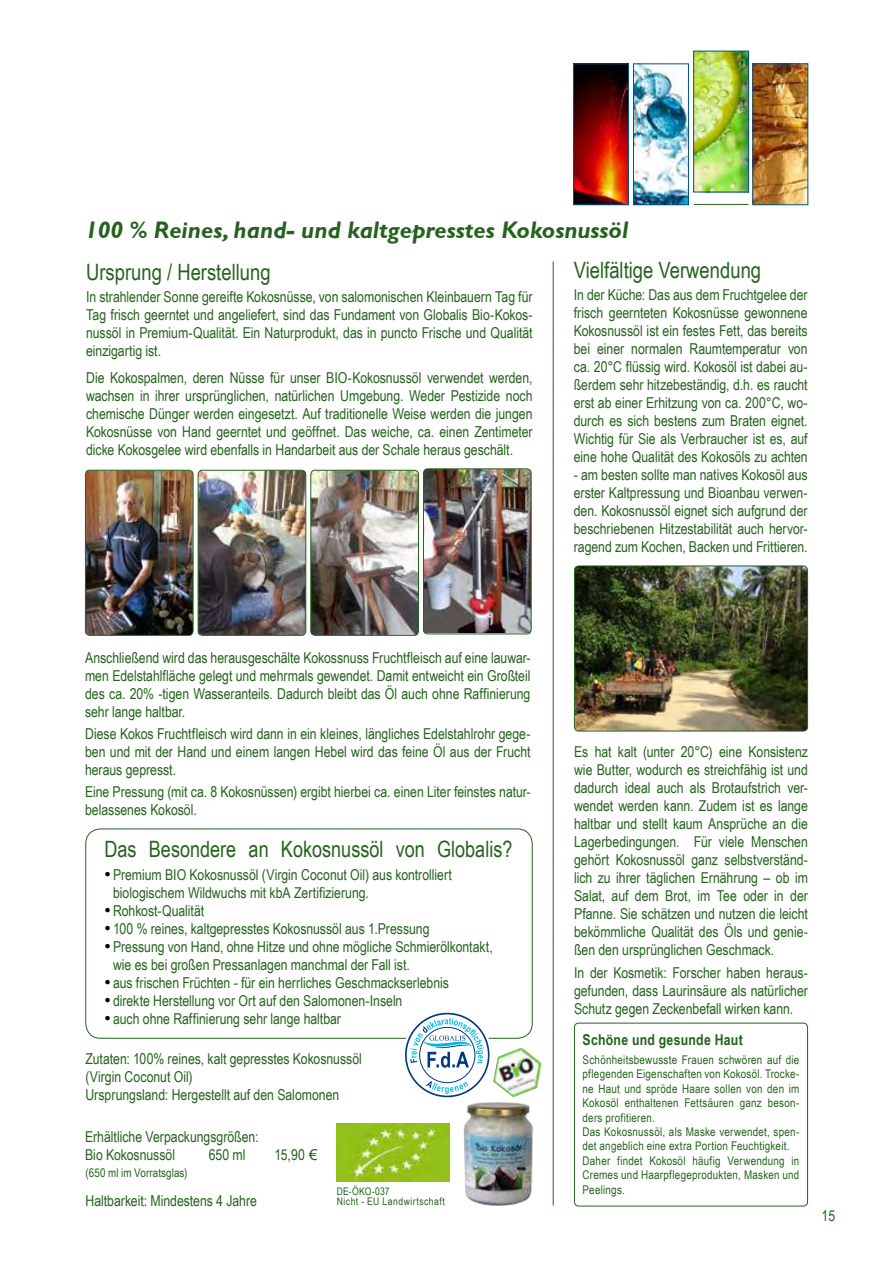
<style>
.page{position:relative;width:893px;height:1263px;background:#fff}
.page>*{position:absolute;margin:0;border:0;box-sizing:border-box;transform-origin:0 0}
.t1{font:italic 700 24px "Gill Sans";color:#25621d}
.t2{font:22.5px "Arial Narrow";color:#25621d}
.t3{font:15px/18px "Arial Narrow";letter-spacing:-.005em;color:#25621d;text-align:justify}
.t4{font:700 15px "Arial Narrow";letter-spacing:.015em;color:#25621d}
.t5{font:12px/14.4px "Arial Narrow";letter-spacing:.02em;color:#25621d}
.t6{font:10.5px/10.5px "Arial Narrow";letter-spacing:.045em;color:#25621d}
.s1{font-family:"Times New Roman";font-size:18px;color:#000}
.s2{font-family:"Arial"}
</style>
<div class="page">
<img style="left:635px;top:66px;width:51px;height:137px">
<div style="left:633px;top:64px;width:55px;height:141px;border:1px solid #005093"></div>
<img style="left:575px;top:66px;width:52px;height:137px">
<div style="left:573px;top:64px;width:56px;height:141px;border:1px solid #005093"></div>
<img style="left:696px;top:53px;width:51px;height:137px">
<div style="left:694px;top:51px;width:55px;height:141px;border:1px solid #005093"></div>
<img style="left:755px;top:66px;width:51px;height:137px">
<hr style="left:694px;top:204px;width:54px;height:1px;background:#25621d">
<hr style="left:553px;top:261px;width:1px;height:944px;background:#25621d">
<img style="left:493px;top:1047px;width:49px;height:50px">
<img style="left:336px;top:1123px;width:113px;height:58px">
<div style="left:574px;top:1023px;width:234px;height:183px;border:1px solid #25621d;border-radius:4px"></div>
<img style="left:85px;top:470px;width:108px;height:165px">
<div style="left:85px;top:470px;width:108px;height:166px;border:1px solid #25621d;border-radius:4px"></div>
<div style="left:85px;top:828px;width:448px;height:211px;border:1px solid #25621d;border-radius:15px"></div>
<img style="left:574px;top:566px;width:233px;height:165px">
<div style="left:574px;top:566px;width:234px;height:165px;border:1px solid #25621d;border-radius:4px"></div>
<img style="left:423px;top:469px;width:108px;height:164px">
<div style="left:423px;top:468px;width:108px;height:166px;border:1px solid #25621d;border-radius:4px"></div>
<img style="left:198px;top:470px;width:108px;height:165px">
<div style="left:198px;top:470px;width:108px;height:166px;border:1px solid #25621d;border-radius:4px"></div>
<img style="left:312px;top:470px;width:106px;height:164px">
<div style="left:310px;top:470px;width:109px;height:166px;border:1px solid #25621d;border-radius:4px"></div>
<svg style="left:403px;top:1011px;width:88px;height:88px"></svg>
<div style="left:403px;top:1010px;width:89px;height:90px;border:2px solid #fff;border-radius:50%"></div>
<div style="left:405px;top:1013px;width:84px;height:84px;border:2px solid #003782;border-radius:50%"></div>
<svg style="left:426px;top:1081px;width:42px;height:13px"></svg>
<svg style="left:410px;top:1018px;width:74px;height:50px"></svg>
<div style="left:419px;top:1027px;width:56px;height:56px;border:1px solid #003782;border-radius:50%"></div>
<img style="left:463px;top:1102px;width:70px;height:103px">
<h1 class="t1" style="left:85px;top:216px;width:545px">100 % reines, hand- und kaltgepresstes Kokosnussöl</h1>
<h2 class="t2" style="left:86px;top:263px;width:186px">Ursprung / Herstellung</h2>
<p class="t3" style="left:86px;top:289px;width:448px">In strahlender Sonne gereifte Kokosnüsse, von salomonischen Kleinbauern Tag für Tag frisch geerntet und angeliefert, sind das Fundament von Globalis Bio-Kokos&shy;nussöl in Premium-Qualität. Ein Naturprodukt, das in puncto Frische und Qualität einzigartig ist.</p>
<p class="t3" style="left:86px;top:370px;width:448px">Die Kokospalmen, deren Nüsse für unser BIO-Kokosnussöl verwendet werden, wachsen in ihrer ursprünglichen, natürlichen Umgebung. Weder Pestizide noch chemische Dünger werden eingesetzt. Auf traditionelle Weise werden die jungen Kokosnüsse von Hand geerntet und geöffnet. Das weiche, ca. einen Zentimeter dicke Kokosgelee wird ebenfalls in Handarbeit aus der Schale heraus geschält.</p>
<h2 class="t2" style="left:574px;top:261px;width:189px">Vielfältige Verwendung</h2>
<p class="t3" style="left:574px;top:287px;width:235px">In der Küche: Das aus dem Fruchtgelee der frisch geernteten Kokosnüsse gewonnene Kokosnussöl ist ein festes Fett, das bereits bei einer normalen Raumtemperatur von ca. 20°C flüssig wird. Kokosöl ist dabei au&shy;ßerdem sehr hitzebeständig, d.h. es raucht erst ab einer Erhitzung von ca. 200°C, wo&shy;durch es sich bestens zum Braten eignet.<br>Wichtig für Sie als Verbraucher ist es, auf eine hohe Qualität des Kokosöls zu achten</p>
<p class="t3" style="left:574px;top:467px;width:235px">- am besten sollte man natives Kokosöl aus erster Kaltpressung und Bioanbau verwen&shy;den. Kokosnussöl eignet sich aufgrund der beschriebenen Hitzestabilität auch hervor&shy;ragend zum Kochen, Backen und Frittieren.</p>
<p class="t3" style="left:85px;top:650px;width:447px">Anschließend wird das herausgeschälte Kokossnuss Fruchtfleisch auf eine lauwar&shy;men Edelstahlfläche gelegt und mehrmals gewendet. Damit entweicht ein Großteil des ca. 20% -tigen Wasseranteils. Dadurch bleibt das Öl auch ohne Raffinierung sehr lange haltbar.</p>
<p class="t3" style="left:85px;top:726px;width:447px">Diese Kokos Fruchtfleisch wird dann in ein kleines, längliches Edelstahlrohr gege&shy;ben und mit der Hand und einem langen Hebel wird das feine Öl aus der Frucht heraus gepresst.</p>
<p class="t3" style="left:85px;top:784px;width:447px">Eine Pressung (mit ca. 8 Kokosnüssen) ergibt hierbei ca. einen Liter feinstes natur&shy;belassenes Kokosöl.</p>
<h2 class="t2" style="left:105px;top:840px;width:409px">Das Besondere an Kokosnussöl von Globalis?</h2>
<p class="t3" style="left:113px;top:866px;width:340px;text-indent:-9px"><span class="s1">•</span> Premium BIO Kokosnussöl (Virgin Coconut Oil) aus kontrolliert biologischem Wildwuchs mit kbA Zertifizierung.</p>
<p class="t3" style="left:105px;top:902px;width:101px"><span class="s1">•</span> Rohkost-Qualität</p>
<p class="t3" style="left:105px;top:920px;width:326px"><span class="s1">•</span> 100 % reines, kaltgepresstes Kokosnussöl aus 1.Pressung</p>
<p class="t3" style="left:113px;top:938px;width:381px;text-indent:-9px"><span class="s1">•</span> Pressung von Hand, ohne Hitze und ohne mögliche Schmierölkontakt, wie es bei großen Pressanlagen manchmal der Fall ist.</p>
<p class="t3" style="left:105px;top:974px;width:346px"><span class="s1">•</span> aus frischen Früchten - für ein herrliches Geschmackserlebnis</p>
<p class="t3" style="left:105px;top:992px;width:299px"><span class="s1">•</span> direkte Herstellung vor Ort auf den Salomonen-Inseln</p>
<p class="t3" style="left:105px;top:1010px;width:238px"><span class="s1">•</span> auch ohne Raffinierung sehr lange haltbar</p>
<p class="t3" style="left:85px;top:1051px;width:278px;text-align:left">Zutaten: 100% reines, kalt gepresstes Kokosnussöl (Virgin Coconut Oil)<br>Ursprungsland: Hergestellt auf den Salomonen</p>
<p class="t3" style="left:85px;top:1129px;width:175px">Erhältliche Verpackungsgrößen:<br>Bio Kokosnussöl</p>
<p class="t3" style="left:209px;top:1147px;width:38px">650 ml</p>
<p class="t3" style="left:274px;top:1147px;width:44px">15,90 <span class="s2">€</span></p>
<p class="t5" style="left:85px;top:1166px;width:103px">(650 ml im Vorratsglas)</p>
<p class="t3" style="left:85px;top:1193px;width:173px">Haltbarkeit: Mindestens 4 Jahre</p>
<p class="t6" style="left:337px;top:1187px;width:110px">DE-ÖKO-037<br>Nicht - EU Landwirtschaft</p>
<p class="t3" style="left:574px;top:744px;width:235px">Es hat kalt (unter 20°C) eine Konsistenz wie Butter, wodurch es streichfähig ist und dadurch ideal auch als Brotaufstrich ver&shy;wendet werden kann. Zudem ist es lange haltbar und stellt kaum Ansprüche an die Lagerbedingungen. Für viele Menschen gehört Kokosnussöl ganz selbstverständ&shy;lich zu ihrer täglichen Ernährung – ob im Salat, auf dem Brot, im Tee oder in der Pfanne. Sie schätzen und nutzen die leicht bekömmliche Qualität des Öls und genie&shy;ßen den ursprünglichen Geschmack.</p>
<p class="t3" style="left:574px;top:965px;width:235px">In der Kosmetik: Forscher haben heraus&shy;gefunden, dass Laurinsäure als natürlicher Schutz gegen Zeckenbefall wirken kann.</p>
<p class="t4" style="left:583px;top:1029px;width:162px">Schöne und gesunde Haut</p>
<p class="t5" style="left:583px;top:1053px;width:218px">Schönheitsbewusste Frauen schwören auf die pflegenden Eigenschaften von Kokosöl. Trocke&shy;ne Haut und spröde Haare sollen von den im Kokosöl enthaltenen Fettsäuren ganz beson&shy;ders profitieren.<br>Das Kokosnussöl, als Maske verwendet, spen&shy;det angeblich eine extra Portion Feuchtigkeit.<br>Daher findet Kokosöl häufig Verwendung in Cremes und Haarpflegeprodukten, Masken und Peelings.</p>
<p class="t3" style="left:821px;top:1207px;width:15px">15</p>
</div>
